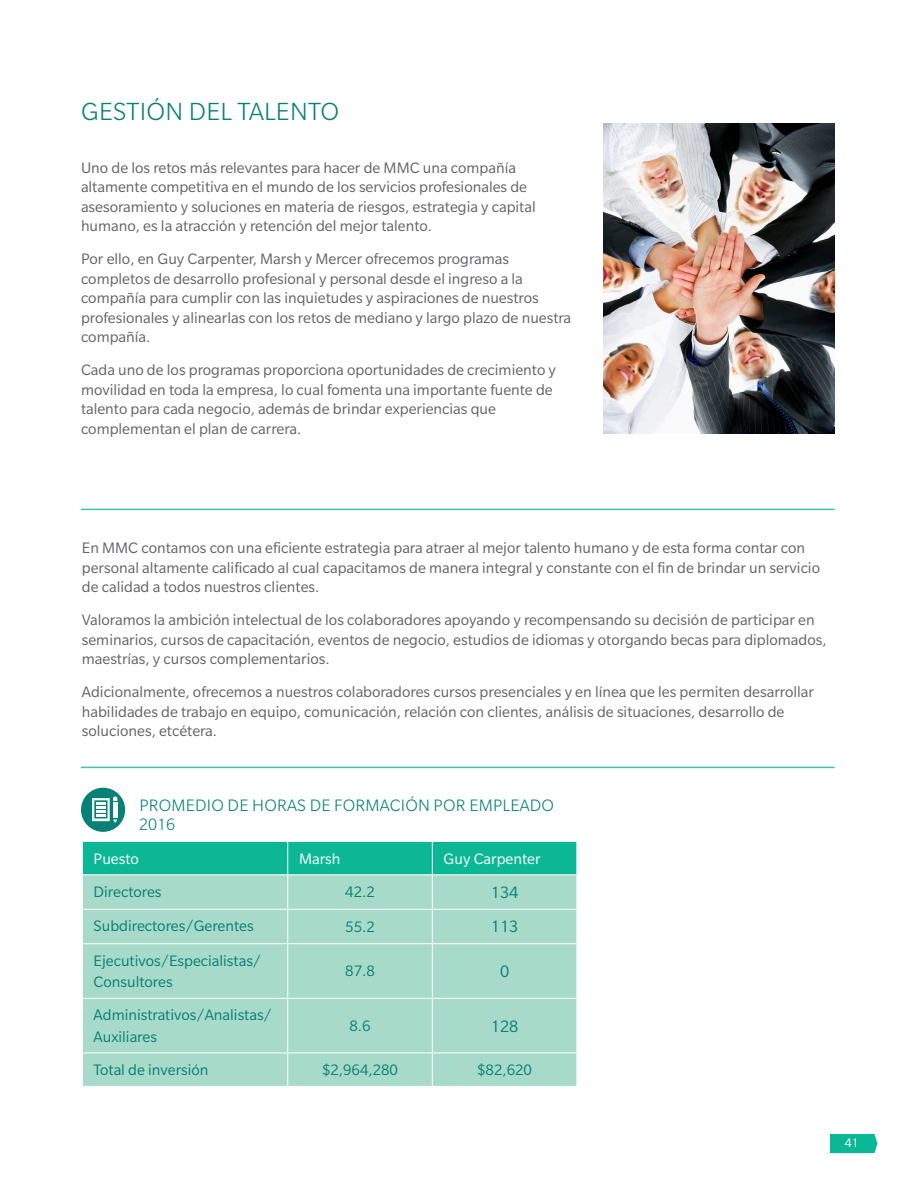
<style>
.page{position:relative;width:918px;height:1188px;background:#fff}
.page>*{position:absolute;margin:0;border:0;box-sizing:border-box;transform-origin:0 0}
.Highlight_Text_18_22{font:300 27px "Slate Pro";letter-spacing:.01em;color:#058175}
.Cover_Subhead{font:300 18px "Slate Pro";letter-spacing:.01em;color:#058175}
.Chart_Text_12_14{font:18px "Slate Pro";color:#058175}
.Body_Text_11_13{font:16.5px/19.5px "Slate Pro";color:#636366}
.Chart_Text_12_14-2{font:16.5px/21.1px "Slate Pro";color:#058175}
.Header_Row{font:16.5px "Slate Pro";color:#fff}
.Folio_Right_Page{font:13.5px "Slate Pro";color:#fff}
</style>
<div class="page">
<svg style="left:830px;top:1134px;width:47px;height:19px"></svg>
<hr style="left:81px;top:509px;width:754px;height:1px;background:#0cb795">
<hr style="left:81px;top:767px;width:754px;height:1px;background:#0cb795">
<div style="left:83px;top:842px;width:493px;height:32px;background:#0cb795"></div>
<div style="left:83px;top:875px;width:493px;height:211px;background:#a8daca"></div>
<hr style="left:287px;top:842px;width:1px;height:32px;background:#fff">
<hr style="left:432px;top:842px;width:1px;height:32px;background:#fff">
<hr style="left:287px;top:875px;width:1px;height:34px;background:#fff">
<hr style="left:432px;top:875px;width:1px;height:34px;background:#fff">
<hr style="left:82px;top:909px;width:206px;height:1px;background:#fff">
<hr style="left:288px;top:909px;width:144px;height:1px;background:#fff">
<hr style="left:287px;top:910px;width:1px;height:33px;background:#fff">
<hr style="left:432px;top:909px;width:145px;height:1px;background:#fff">
<hr style="left:432px;top:910px;width:1px;height:33px;background:#fff">
<hr style="left:82px;top:943px;width:206px;height:1px;background:#fff">
<hr style="left:288px;top:943px;width:144px;height:1px;background:#fff">
<hr style="left:287px;top:944px;width:1px;height:54px;background:#fff">
<hr style="left:432px;top:943px;width:145px;height:1px;background:#fff">
<hr style="left:432px;top:944px;width:1px;height:54px;background:#fff">
<hr style="left:82px;top:998px;width:206px;height:1px;background:#fff">
<hr style="left:288px;top:998px;width:144px;height:1px;background:#fff">
<hr style="left:287px;top:999px;width:1px;height:53px;background:#fff">
<hr style="left:432px;top:998px;width:145px;height:1px;background:#fff">
<hr style="left:432px;top:999px;width:1px;height:53px;background:#fff">
<hr style="left:82px;top:1052px;width:206px;height:1px;background:#fff">
<hr style="left:288px;top:1052px;width:144px;height:1px;background:#fff">
<hr style="left:287px;top:1053px;width:1px;height:33px;background:#fff">
<hr style="left:432px;top:1052px;width:145px;height:1px;background:#fff">
<hr style="left:432px;top:1053px;width:1px;height:33px;background:#fff">
<div style="left:81px;top:788px;width:44px;height:44px;background:#058175;border-radius:50%"></div>
<svg style="left:92px;top:796px;width:25px;height:27px"></svg>
<img style="left:603px;top:124px;width:232px;height:310px">
<p class="Highlight_Text_18_22" style="left:81px;top:98px;width:260px">GESTIÓN DEL TALENTO</p>
<p class="Body_Text_11_13" style="left:81px;top:158px;width:456px">Uno de los retos más relevantes para hacer de MMC una compañía altamente competitiva en el mundo de los servicios profesionales de asesoramiento y soluciones en materia de riesgos, estrategia y capital humano, es la atracción y retención del mejor talento.</p>
<p class="Body_Text_11_13" style="left:81px;top:249px;width:492px">Por ello, en Guy Carpenter, Marsh y Mercer ofrecemos programas completos de desarrollo profesional y personal desde el ingreso a la compañía para cumplir con las inquietudes y aspiraciones de nuestros profesionales y alinearlas con los retos de mediano y largo plazo de nuestra compañía.</p>
<p class="Body_Text_11_13" style="left:81px;top:360px;width:477px">Cada uno de los programas proporciona oportunidades de crecimiento y movilidad en toda la empresa, lo cual fomenta una importante fuente de talento para cada negocio, además de brindar experiencias que complementan el plan de carrera.</p>
<p class="Body_Text_11_13" style="left:82px;top:538px;width:740px">En MMC contamos con una eficiente estrategia para atraer al mejor talento humano y de esta forma contar con personal altamente calificado al cual capacitamos de manera integral y constante con el fin de brindar un servicio de calidad a todos nuestros clientes.</p>
<p class="Body_Text_11_13" style="left:82px;top:610px;width:746px">Valoramos la ambición intelectual de los colaboradores apoyando y recompensando su decisión de participar en seminarios, cursos de capacitación, eventos de negocio, estudios de idiomas y otorgando becas para diplomados, maestrías, y cursos complementarios.</p>
<p class="Body_Text_11_13" style="left:82px;top:682px;width:734px">Adicionalmente, ofrecemos a nuestros colaboradores cursos presenciales y en línea que les permiten desarrollar habilidades de trabajo en equipo, comunicación, relación con clientes, análisis de situaciones, desarrollo de soluciones, etcétera.</p>
<p class="Cover_Subhead" style="left:139px;top:796px;width:416px">PROMEDIO DE HORAS DE FORMACIÓN POR EMPLEADO</p>
<p class="Cover_Subhead" style="left:139px;top:815px;width:37px">2016</p>
<p class="Header_Row" style="left:94px;top:850px;width:47px">Puesto</p>
<p class="Header_Row" style="left:299px;top:850px;width:43px">Marsh</p>
<p class="Header_Row" style="left:444px;top:850px;width:98px">Guy Carpenter</p>
<p class="Chart_Text_12_14-2" style="left:94px;top:881px;width:69px">Directores</p>
<p class="Chart_Text_12_14-2" style="left:345px;top:882px;width:31px">42.2</p>
<p class="Chart_Text_12_14" style="left:491px;top:883px;width:29px">134</p>
<p class="Chart_Text_12_14-2" style="left:94px;top:916px;width:162px">Subdirectores/Gerentes</p>
<p class="Chart_Text_12_14-2" style="left:345px;top:916px;width:31px">55.2</p>
<p class="Chart_Text_12_14" style="left:491px;top:917px;width:29px">113</p>
<p class="Chart_Text_12_14-2" style="left:94px;top:950px;width:169px">Ejecutivos/Especialistas/<br>Consultores</p>
<p class="Chart_Text_12_14-2" style="left:345px;top:961px;width:31px">87.8</p>
<p class="Chart_Text_12_14" style="left:500px;top:962px;width:11px">0</p>
<p class="Chart_Text_12_14-2" style="left:94px;top:1005px;width:180px">Administrativos/Analistas/<br>Auxiliares</p>
<p class="Chart_Text_12_14-2" style="left:349px;top:1015px;width:23px">8.6</p>
<p class="Chart_Text_12_14" style="left:491px;top:1016px;width:29px">128</p>
<p class="Chart_Text_12_14-2" style="left:94px;top:1059px;width:116px">Total de inversión</p>
<p class="Chart_Text_12_14-2" style="left:322px;top:1059px;width:78px">$2,964,280</p>
<p class="Chart_Text_12_14-2" style="left:477px;top:1059px;width:56px">$82,620</p>
<p class="Folio_Right_Page" style="left:845px;top:1136px;width:15px">41</p>
</div>
